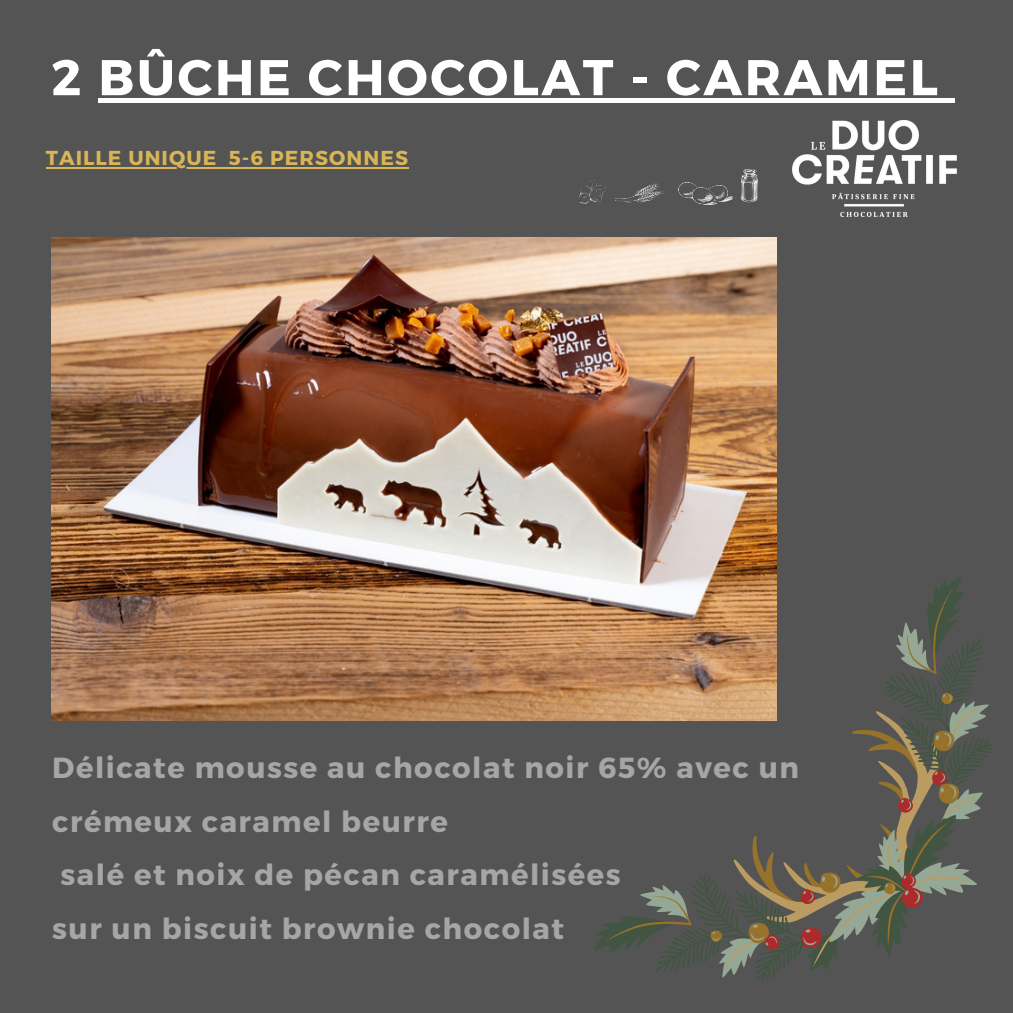
<style>
.page{position:relative;width:1013px;height:1013px;background:#fff}
.page>*{position:absolute;margin:0;border:0;box-sizing:border-box;transform-origin:0 0}
.t1{font:700 50.12px "Montserrat";letter-spacing:.055em;color:#fff}
.t2{font:700 29px/53.5px "Montserrat";letter-spacing:.055em;color:#a6a6a6}
.t3{font:700 20.12px "Montserrat";letter-spacing:.055em;color:#d9b557}
</style>
<div class="page">
<div style="left:0;top:0;width:1012px;height:1012px;background:#545454"></div>
<div style="left:98px;top:98px;width:842px;height:5px;background:#fff"></div>
<div style="left:940px;top:98px;width:14px;height:5px;background:#fff"></div>
<img style="left:792px;top:120px;width:164px;height:97px">
<svg style="left:656px;top:638px;width:333px;height:340px"></svg>
<svg style="left:725px;top:707px;width:256px;height:263px"></svg>
<svg style="left:604px;top:587px;width:356px;height:360px"></svg>
<svg style="left:751px;top:728px;width:206px;height:229px"></svg>
<svg style="left:712px;top:694px;width:244px;height:251px"></svg>
<img style="left:51px;top:237px;width:725px;height:483px">
<hr style="left:46px;top:167px;width:171px;height:1px;background:#d9b557">
<svg style="left:217px;top:167px;width:12px;height:1px"></svg>
<hr style="left:229px;top:167px;width:180px;height:1px;background:#d9b557">
<img style="left:578px;top:180px;width:27px;height:24px">
<img style="left:615px;top:183px;width:49px;height:19px">
<img style="left:678px;top:183px;width:54px;height:21px">
<svg style="left:740px;top:169px;width:18px;height:33px"></svg>
<p class="t1" style="left:51px;top:45px;width:888px">2 BÛCHE CHOCOLAT - CARAMEL</p>
<p class="t3" style="left:46px;top:145px;width:363px">TAILLE UNIQUE 5-6 PERSONNES</p>
<p class="t2" style="left:52px;top:740px;width:748px">Délicate mousse au chocolat noir 65% avec un crémeux caramel beurre</p>
<p class="t2" style="left:60px;top:846px;width:562px">salé et noix de pécan caramélisées</p>
<p class="t2" style="left:52px;top:900px;width:513px">sur un biscuit brownie chocolat</p>
</div>
